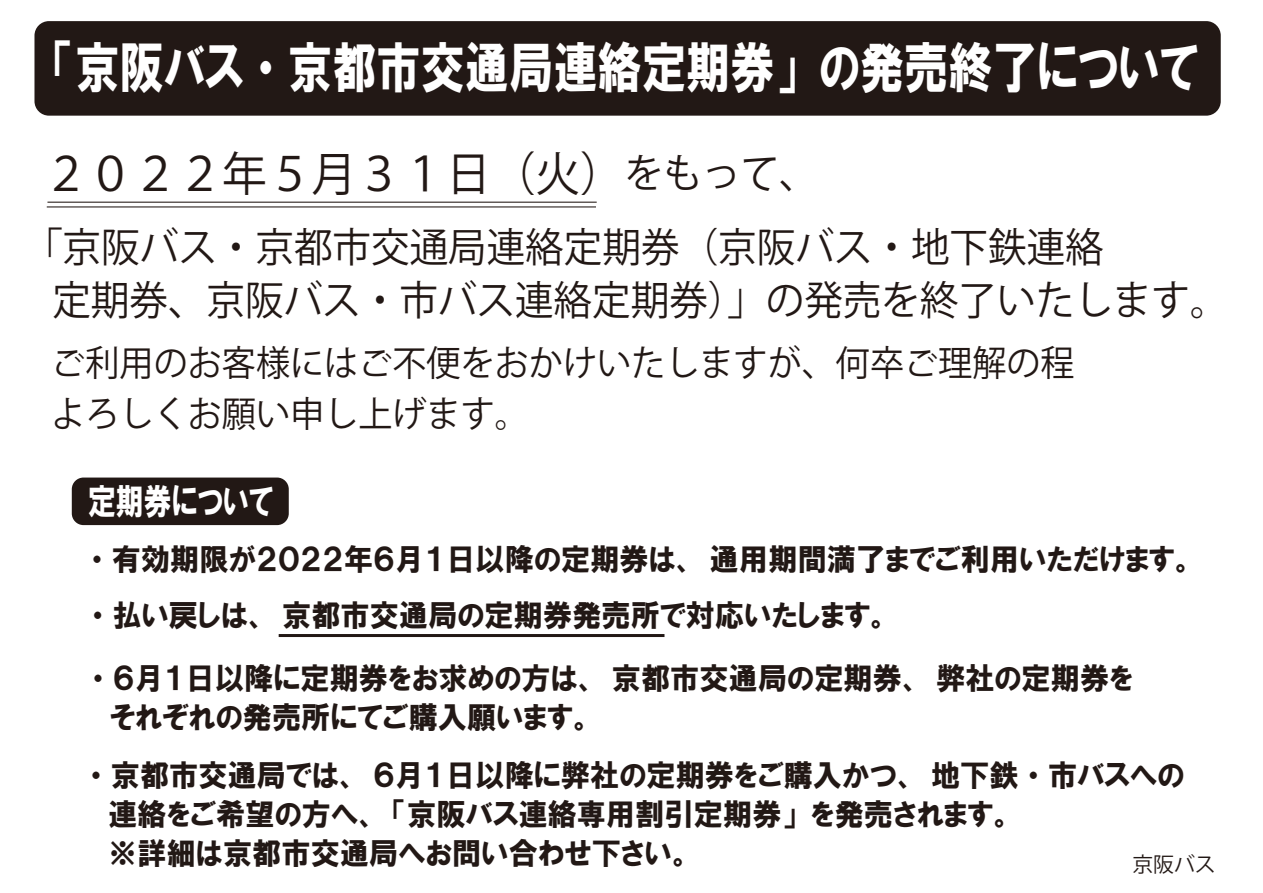
<style>
.page{position:relative;width:1263px;height:893px;background:#fff}
.page>*{position:absolute;margin:0;border:0;box-sizing:border-box;transform-origin:0 0}
.t1{font:55.35px "HGP Soei Kakugothic UB";color:#fff;scale:.8 1}
.t2{font:46.8px "Koz Go Pr 6 N Heavy 90 ms RKSJ H";color:#221815;scale:.96 1}
.t3{font:40.35px/53.1px "Koz Go Pr 6 N Heavy 90 ms RKSJ H";color:#221815;scale:.96 1}
.t4{font:35.7px/51.2px "Koz Go Pr 6 N Medium 90 ms RKSJ H";color:#221815;scale:.96 1}
.t5{font:35.7px "HGP Soei Kakugothic UB";color:#fff;scale:.78 1}
.t6{font:30.45px/39px "HGP Soei Kakugothic UB";color:#221815;scale:.96 1}
.t7{font:20.85px "Koz Go Pr 6 N";color:#221815}
.s1{font-size:40.35px}
</style>
<div class="page">
<div style="left:34px;top:21px;width:1187px;height:95px;background:#221815;border-radius:14px"></div>
<hr style="left:47px;top:202px;width:550px;height:1px;background:#221815">
<div style="left:72px;top:478px;width:217px;height:47px;background:#221815;border-radius:12px"></div>
<hr style="left:279px;top:634px;width:385px;height:3px;background:#221815">
<hr style="left:47px;top:206px;width:549px;height:1px;background:#221815">
<h1 class="t1" style="left:53px;top:40px;width:1433px">「京阪バス・京都市交通局連絡定期券」の発売終了について</h1>
<h2 class="t2" style="left:43px;top:147px;width:808px">２０２２年５月３１日（火）<span class="s1">をもって、</span></h2>
<h3 class="t3" style="left:52px;top:222px;width:1227px;text-indent:-28px">「京阪バス・京都市交通局連絡定期券（京阪バス・地下鉄連絡<br>定期券、京阪バス・市バス連絡定期券）」の発売を終了いたします。</h3>
<p class="t4" style="left:51px;top:338px;width:1067px">ご利用のお客様にはご不便をおかけいたしますが、何卒ご理解の程よろしくお願い申し上げます。</p>
<p class="t5" style="left:88px;top:484px;width:239px">定期券について</p>
<p class="t6" style="left:90px;top:531px;width:1152px;line-height:56.4px">・有効期限が２０２２年６月１日以降の定期券は、通用期間満了までご利用いただけます。・払い戻しは、京都市交通局の定期券発売所で対応いたします。</p>
<p class="t6" style="left:91px;top:658px;width:1087px">・６月１日以降に定期券をお求めの方は、京都市交通局の定期券、弊社の定期券を　それぞれの発売所にてご購入願います。</p>
<p class="t6" style="left:89px;top:755px;width:1143px">・京都市交通局では、６月１日以降に弊社の定期券をご購入かつ、地下鉄・市バスへの　連絡をご希望の方へ、「京阪バス連絡専用割引定期券」を発売されます。<br>　※詳細は京都市交通局へお問い合わせ下さい。</p>
<p class="t7" style="left:1132px;top:853px;width:85px">京阪バス</p>
</div>
